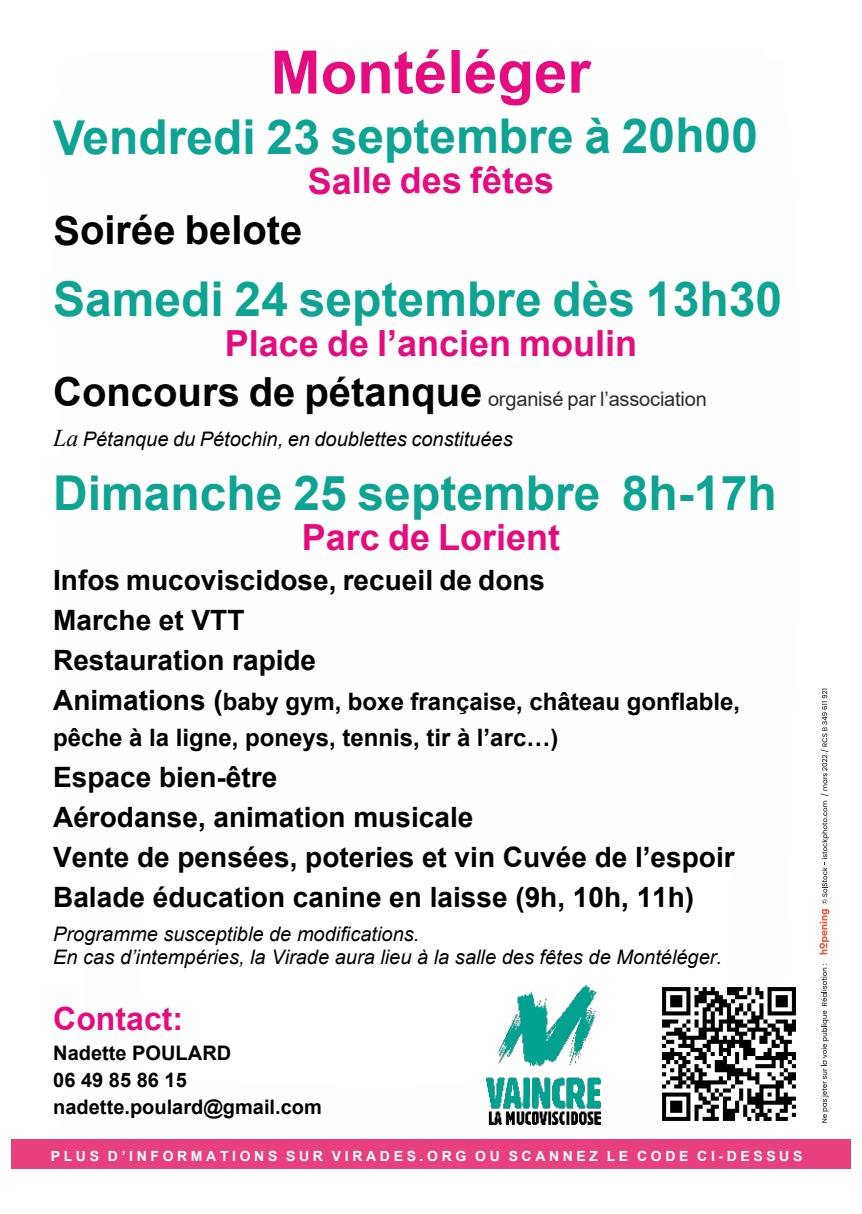
<style>
.page{position:relative;width:862px;height:1214px;background:#fff}
.page>*{position:absolute;margin:0;border:0;box-sizing:border-box;transform-origin:0 0}
.t1{font:700 60px "Arial";letter-spacing:-.005em;color:#e60c80}
.t2{font:700 48px "Arial";color:#0da494}
.t3{font:700 40px "Arial";letter-spacing:-.005em;color:#000}
.t4{font:700 36px "Arial";color:#e60c80}
.t5{font:700 32px "Arial";color:#e60c80}
.t6{font:700 28px/40px "Arial";color:#000}
.t7{font:700 24px/36px "Arial";color:#000}
.t8{font:italic 20px/40px "Arial";color:#000}
.t9{font:700 20px/27px "Arial";color:#000}
.t10{font:700 14px "Arial";letter-spacing:.26em;color:#fefefe}
.s1{font-weight:700;font-style:normal;font-size:40px}
.s2{font-style:normal;color:#2c2b2a}
.s3{font-family:"Times New Roman";font-size:24px}
.s4{font-size:28px}
</style>
<div class="page">
<div style="left:11px;top:1139px;width:839px;height:29px;background:#e8407f"></div>
<svg style="left:821px;top:964px;width:7px;height:158px"></svg>
<svg style="left:819px;top:688px;width:10px;height:266px"></svg>
<img style="left:662px;top:987px;width:134px;height:134px">
<img style="left:486px;top:985px;width:114px;height:138px">
<h1 class="t1" style="left:271px;top:49px;width:322px">Montéléger</h1>
<h2 class="t2" style="left:53px;top:118px;width:706px">Vendredi 23 septembre à 20h00</h2>
<p class="t4" style="left:308px;top:167px;width:248px">Salle des fêtes</p>
<h3 class="t3" style="left:53px;top:215px;width:251px">Soirée belote</h3>
<h2 class="t2" style="left:53px;top:281px;width:730px">Samedi 24 septembre dès 13h30</h2>
<p class="t4" style="left:225px;top:329px;width:414px">Place de l’ancien moulin</p>
<p class="t8" style="left:53px;top:380px;width:655px"><span class="s1">Concours de pétanque</span> <span class="s2">organisé par l’association<br></span><span class="s3">La</span> Pétanque du Pétochin, en doublettes constituées</p>
<h2 class="t2" style="left:53px;top:475px;width:725px">Dimanche 25 septembre 8h-17h</h2>
<p class="t4" style="left:302px;top:524px;width:260px">Parc de Lorient</p>
<p class="t6" style="left:53px;top:563px;width:493px">Infos mucoviscidose, recueil de dons<br>Marche et VTT<br>Restauration rapide</p>
<p class="t7" style="left:53px;top:686px;width:688px"><span class="s4">Animations (</span>baby gym, boxe française, château gonflable, pêche à la ligne, poneys, tennis, tir à l’arc…)</p>
<p class="t6" style="left:53px;top:759px;width:683px">Espace bien-être<br>Aérodanse, animation musicale<br>Vente de pensées, poteries et vin Cuvée de l’espoir Balade éducation canine en laisse (9h, 10h, 11h)</p>
<p class="t8" style="left:53px;top:924px;width:670px;line-height:23px">Programme susceptible de modifications.<br>En cas d’intempéries, la Virade aura lieu à la salle des fêtes de Montéléger.</p>
<p class="t5" style="left:53px;top:1006px;width:131px">Contact:</p>
<p class="t9" style="left:53px;top:1041px;width:270px">Nadette POULARD<br>06 49 85 86 15 nadette.poulard@gmail.com</p>
<p class="t10" style="left:51px;top:1150px;width:753px">PLUS D’INFORMATIONS SUR VIRADES.ORG OU SCANNEZ LE CODE CI-DESSUS</p>
</div>
